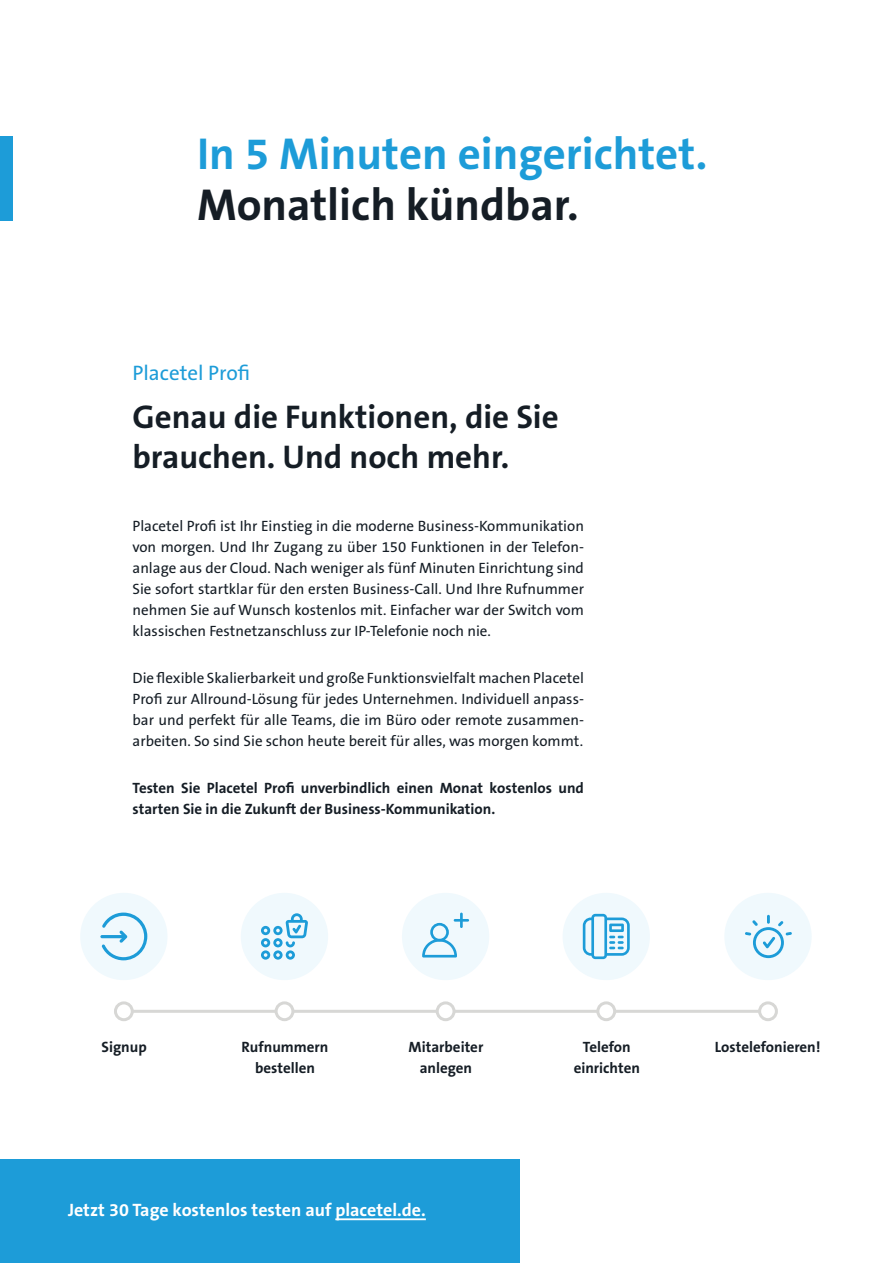
<style>
.page{position:relative;width:893px;height:1263px;background:#fff}
.page>*{position:absolute;margin:0;border:0;box-sizing:border-box;transform-origin:0 0}
.t1{font:700 45px "The Sans B7";color:#1d9cd8}
.t2{font:700 45px "The Sans B7";color:#151d25}
.t3{font:700 33px/39.6px "The Sans B7";color:#151d25}
.t4{font:21px "The Sans B5 Plain";color:#1d9cd8}
.t5{font:700 18px "The Sans B7";color:#fff}
.t6{font:15px/21px "The Sans B5 Plain";color:#151d25;text-align:justify}
.t7{font:700 15px/21px "The Sans B7";color:#151d25;text-align:center}
</style>
<div class="page">
<div style="left:0;top:136px;width:13px;height:84px;background:#1d9cd8"></div>
<hr style="left:123px;top:1010px;width:645px;height:3px;background:#d7d7d5">
<div style="left:115px;top:1003px;width:17px;height:17px;background:#fff;border-radius:50%"></div>
<div style="left:114px;top:1001px;width:20px;height:20px;border:3px solid #d7d7d5;border-radius:50%"></div>
<div style="left:276px;top:1003px;width:17px;height:17px;background:#fff;border-radius:50%"></div>
<div style="left:275px;top:1001px;width:19px;height:20px;border:3px solid #d7d7d5;border-radius:50%"></div>
<div style="left:437px;top:1003px;width:17px;height:17px;background:#fff;border-radius:50%"></div>
<div style="left:436px;top:1001px;width:19px;height:20px;border:3px solid #d7d7d5;border-radius:50%"></div>
<div style="left:598px;top:1003px;width:17px;height:17px;background:#fff;border-radius:50%"></div>
<div style="left:596px;top:1001px;width:20px;height:20px;border:3px solid #d7d7d5;border-radius:50%"></div>
<div style="left:760px;top:1003px;width:16px;height:17px;background:#fff;border-radius:50%"></div>
<div style="left:758px;top:1001px;width:20px;height:20px;border:3px solid #d7d7d5;border-radius:50%"></div>
<div style="left:241px;top:893px;width:87px;height:87px;background:#f0f9fd;border-radius:50%"></div>
<svg style="left:261px;top:913px;width:47px;height:47px"></svg>
<div style="left:80px;top:893px;width:88px;height:87px;background:#f0f9fd;border-radius:50%"></div>
<hr style="left:100px;top:935px;width:25px;height:3px;background:#1d9cd8;border-radius:2px">
<svg style="left:102px;top:912px;width:45px;height:48px"></svg>
<div style="left:402px;top:893px;width:87px;height:87px;background:#f0f9fd;border-radius:50%"></div>
<svg style="left:422px;top:923px;width:35px;height:34px"></svg>
<hr style="left:460px;top:913px;width:3px;height:15px;background:#1d9cd8">
<hr style="left:454px;top:919px;width:15px;height:3px;background:#1d9cd8">
<div style="left:563px;top:893px;width:87px;height:87px;background:#f0f9fd;border-radius:50%"></div>
<svg style="left:583px;top:914px;width:47px;height:45px"></svg>
<div style="left:724px;top:893px;width:88px;height:87px;background:#f0f9fd;border-radius:50%"></div>
<svg style="left:745px;top:915px;width:47px;height:43px"></svg>
<div style="left:0;top:1160px;width:520px;height:103px;background:#1d9cd8"></div>
<hr style="left:335px;top:1218px;width:91px;height:2px;background:#fff">
<h1 class="t1" style="left:197px;top:130px;width:512px">In 5 Minuten eingerichtet.</h1>
<h1 class="t2" style="left:197px;top:181px;width:383px">Monatlich kündbar.</h1>
<h3 class="t4" style="left:133px;top:362px;width:119px">Placetel Profi</h3>
<h2 class="t3" style="left:133px;top:398px;width:428px">Genau die Funktionen, die Sie brauchen. Und noch mehr.</h2>
<p class="t6" style="left:133px;top:516px;width:453px">Placetel Profi ist Ihr Einstieg in die moderne Business-Kommunikation von morgen. Und Ihr Zugang zu über 150 Funktionen in der Telefon&shy;anlage aus der Cloud. Nach weniger als fünf Minuten Einrichtung sind Sie sofort startklar für den ersten Business-Call. Und Ihre Rufnummer nehmen Sie auf Wunsch kostenlos mit. Einfacher war der Switch vom klassischen Festnetzanschluss zur IP-Telefonie noch nie.</p>
<p class="t6" style="left:133px;top:668px;width:453px">Die flexible Skalierbarkeit und große Funktionsvielfalt machen Placetel Profi zur Allround-Lösung für jedes Unternehmen. Individuell anpass&shy;bar und perfekt für alle Teams, die im Büro oder remote zusammen&shy;arbeiten. So sind Sie schon heute bereit für alles, was morgen kommt.</p>
<p class="t7" style="left:133px;top:777px;width:453px;text-align:left">Testen Sie Placetel Profi unverbindlich einen Monat kostenlos und starten Sie in die Zukunft der Business-Kommunikation.</p>
<p class="t7" style="left:102px;top:1037px;width:47px">Signup</p>
<p class="t7" style="left:242px;top:1037px;width:88px">Rufnummern</p>
<p class="t7" style="left:715px;top:1037px;width:107px">Lostelefonieren!</p>
<p class="t7" style="left:255px;top:1058px;width:61px">bestellen</p>
<p class="t7" style="left:409px;top:1037px;width:76px">Mitarbeiter anlegen</p>
<p class="t7" style="left:574px;top:1037px;width:68px">Telefon einrichten</p>
<p class="t5" style="left:68px;top:1200px;width:359px">Jetzt 30 Tage kostenlos testen auf placetel.de.</p>
</div>
